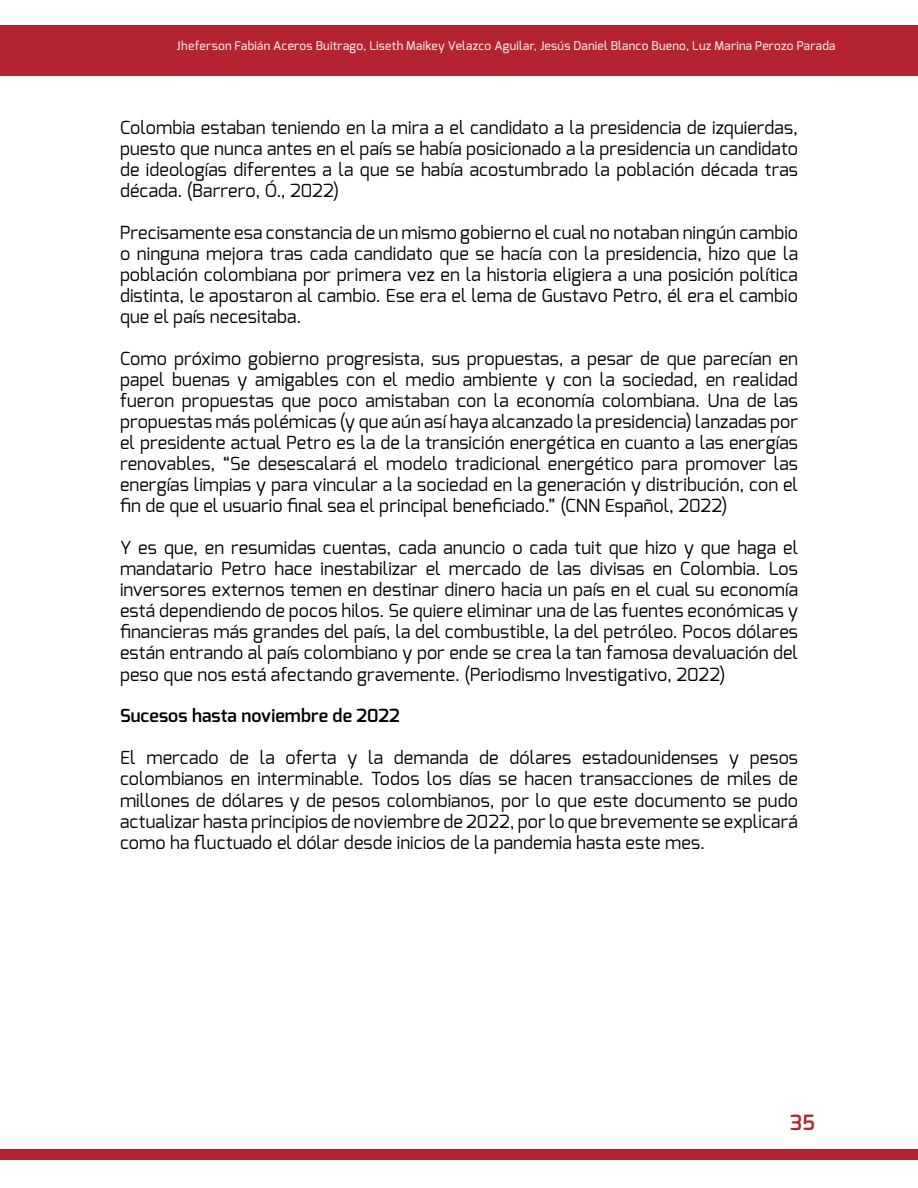
<style>
.page{position:relative;width:918px;height:1188px;background:#fff}
.page>*{position:absolute;margin:0;border:0;box-sizing:border-box;transform-origin:0 0}
.t1{font:600 21px "Exo";color:#b52232}
.t2{font:18px/21px "Exo";letter-spacing:.005em;color:#000;text-align:justify}
.t3{font:600 18px "Exo";letter-spacing:.005em;color:#000}
.t4{font:500 12px "Exo";letter-spacing:.02em;color:#fff}
</style>
<div class="page">
<div style="left:0;top:25px;width:918px;height:51px;background:#b52232"></div>
<div style="left:0;top:1150px;width:918px;height:10px;background:#b52232"></div>
<p class="t4" style="left:177px;top:38px;width:660px">Jheferson Fabián Aceros Buitrago, Liseth Maikey Velazco Aguilar, Jesús Daniel Blanco Bueno, Luz Marina Perozo Parada</p>
<p class="t2" style="left:120px;top:117px;width:680px">Colombia estaban teniendo en la mira a el candidato a la presidencia de izquierdas, puesto que nunca antes en el país se había posicionado a la presidencia un candidato de ideologías diferentes a la que se había acostumbrado la población década tras década. (Barrero, Ó., 2022)</p>
<p class="t2" style="left:120px;top:222px;width:680px">Precisamente esa constancia de un mismo gobierno el cual no notaban ningún cambio o ninguna mejora tras cada candidato que se hacía con la presidencia, hizo que la población colombiana por primera vez en la historia eligiera a una posición política distinta, le apostaron al cambio. Ese era el lema de Gustavo Petro, él era el cambio que el país necesitaba.</p>
<p class="t2" style="left:120px;top:348px;width:680px">Como próximo gobierno progresista, sus propuestas, a pesar de que parecían en papel buenas y amigables con el medio ambiente y con la sociedad, en realidad fueron propuestas que poco amistaban con la economía colombiana. Una de las propuestas más polémicas (y que aún así haya alcanzado la presidencia) lanzadas por el presidente actual Petro es la de la transición energética en cuanto a las energías renovables, “Se desescalará el modelo tradicional energético para promover las energías limpias y para vincular a la sociedad en la generación y distribución, con el fin de que el usuario final sea el principal beneficiado.” (CNN Español, 2022)</p>
<p class="t2" style="left:120px;top:537px;width:680px">Y es que, en resumidas cuentas, cada anuncio o cada tuit que hizo y que haga el mandatario Petro hace inestabilizar el mercado de las divisas en Colombia. Los inversores externos temen en destinar dinero hacia un país en el cual su economía está dependiendo de pocos hilos. Se quiere eliminar una de las fuentes económicas y financieras más grandes del país, la del combustible, la del petróleo. Pocos dólares están entrando al país colombiano y por ende se crea la tan famosa devaluación del peso que nos está afectando gravemente. (Periodismo Investigativo, 2022)</p>
<p class="t3" style="left:120px;top:704px;width:281px">Sucesos hasta noviembre de 2022</p>
<p class="t2" style="left:120px;top:747px;width:680px">El mercado de la oferta y la demanda de dólares estadounidenses y pesos colombianos en interminable. Todos los días se hacen transacciones de miles de millones de dólares y de pesos colombianos, por lo que este documento se pudo actualizar hasta principios de noviembre de 2022, por lo que brevemente se explicará como ha fluctuado el dólar desde inicios de la pandemia hasta este mes.</p>
<p class="t1" style="left:790px;top:1109px;width:26px">35</p>
</div>
